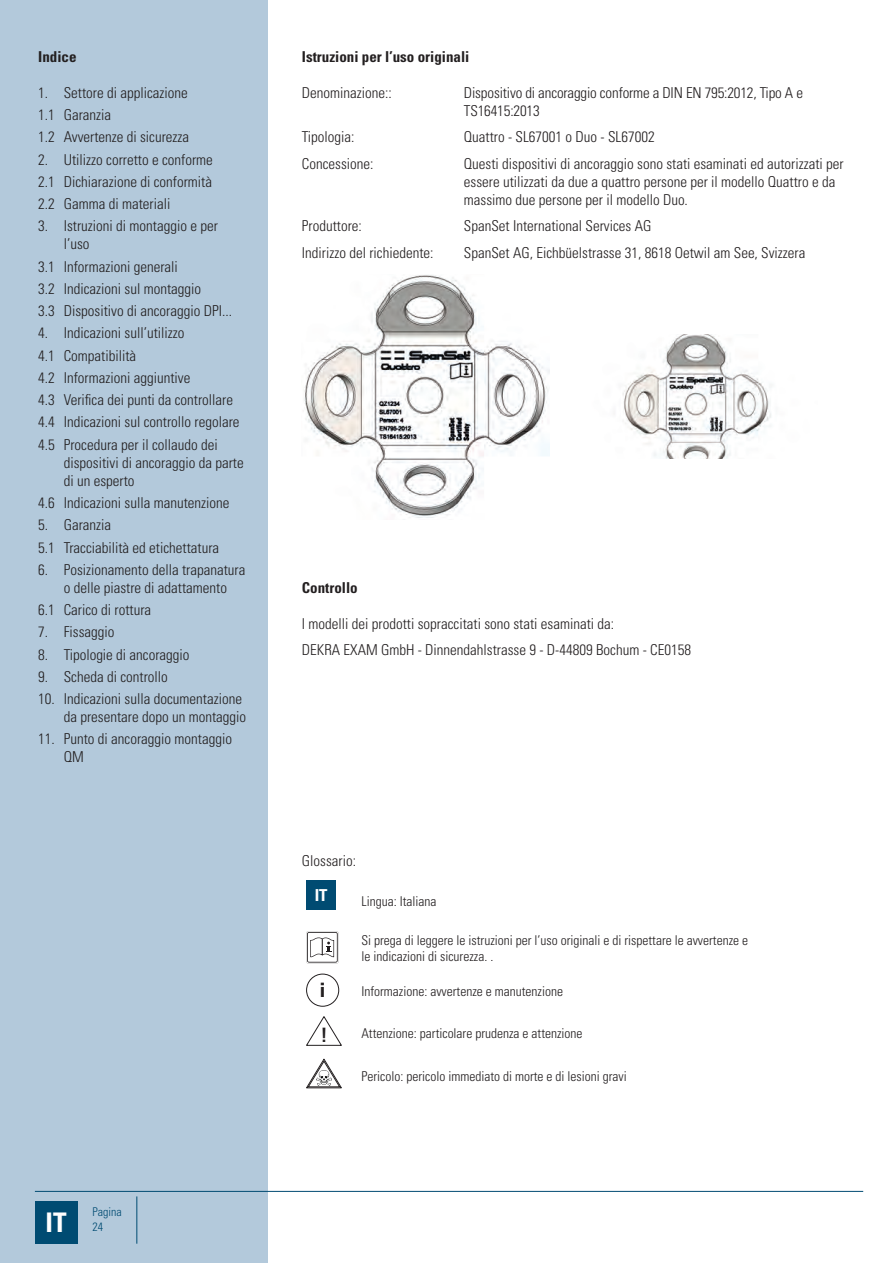
<style>
.page{position:relative;width:893px;height:1263px;background:#fff}
.page>*{position:absolute;margin:0;border:0;box-sizing:border-box;transform-origin:0 0}
.t1{font:700 condensed 27px "Univers LT Std";color:#fff}
.t2{font:700 19.8px "Univers LT Std";color:#231f20}
.t3{font:700 condensed 19.8px "Univers LT Std";color:#231f20}
.t4{font:700 condensed 16.5px "Univers LT Std";color:#fff}
.t5{font:300 condensed 15px/22.2px "Univers LT Std";color:#231f20}
.t6{font:700 condensed 15px "Univers LT Std";color:#231f20}
.t7{font:300 condensed 13.5px/16.2px "Univers LT Std";color:#231f20}
.t8{font:300 condensed 12px "Univers LT Std";color:#004b72}
</style>
<div class="page">
<div style="left:0;top:0;width:268px;height:1263px;background:#b3c9db"></div>
<hr style="left:35px;top:1191px;width:828px;height:1px;background:#004b72">
<hr style="left:136px;top:1196px;width:1px;height:48px;background:#004b72">
<div style="left:35px;top:1201px;width:42px;height:43px;background:#004b72"></div>
<div style="left:306px;top:880px;width:30px;height:30px;background:#004b72"></div>
<svg style="left:306px;top:931px;width:33px;height:32px"></svg>
<div style="left:306px;top:974px;width:33px;height:33px;border:1px solid #231f20;border-radius:50%"></div>
<svg style="left:306px;top:1016px;width:36px;height:30px"></svg>
<svg style="left:306px;top:1058px;width:36px;height:31px"></svg>
<img style="left:316px;top:1070px;width:16px;height:15px">
<img style="left:622px;top:335px;width:149px;height:124px">
<img style="left:304px;top:275px;width:245px;height:243px">
<p class="t6" style="left:38px;top:47px;width:40px">Indice</p>
<p class="t5" style="left:38px;top:82px;width:153px">1. Settore di applicazione<br>1.1 Garanzia<br>1.2 Avvertenze di sicurezza</p>
<p class="t5" style="left:38px;top:148px;width:176px;text-align:justify">2. Utilizzo corretto e conforme 2.1 Dichiarazione di conformità 2.2 Gamma di materiali</p>
<p class="t5" style="left:64px;top:217px;width:156px;line-height:18px;text-indent:-26px">3. Istruzioni di montaggio e per l’uso</p>
<p class="t5" style="left:38px;top:255px;width:195px">3.1 Informazioni generali<br>3.2 Indicazioni sul montaggio<br>3.3 Dispositivo di ancoraggio DPI...</p>
<p class="t5" style="left:38px;top:322px;width:203px">4. Indicazioni sull’utilizzo<br>4.1 Compatibilità<br>4.2 Informazioni aggiuntive<br>4.3 Verifica dei punti da controllare<br>4.4 Indicazioni sul controllo regolare<br>4.5 Procedura per il collaudo dei</p>
<p class="t5" style="left:64px;top:453px;width:181px;line-height:18px">dispositivi di ancoraggio da parte di un esperto</p>
<p class="t5" style="left:38px;top:492px;width:193px">4.6 Indicazioni sulla manutenzione</p>
<p class="t5" style="left:38px;top:514px;width:182px">5. Garanzia<br>5.1 Tracciabilità ed etichettatura</p>
<p class="t5" style="left:38px;top:560px;width:209px;line-height:18px;text-align:center">6. Posizionamento della trapanatura o delle piastre di adattamento</p>
<p class="t5" style="left:38px;top:599px;width:114px">6.1 Carico di rottura</p>
<p class="t5" style="left:38px;top:621px;width:78px">7. Fissaggio</p>
<p class="t5" style="left:38px;top:643px;width:153px">8. Tipologie di ancoraggio</p>
<p class="t5" style="left:38px;top:665px;width:131px">9. Scheda di controllo</p>
<p class="t5" style="left:38px;top:690px;width:209px;line-height:18px;text-align:right">10. Indicazioni sulla documentazione da presentare dopo un montaggio</p>
<p class="t5" style="left:64px;top:730px;width:170px;line-height:18px;text-indent:-26px">11. Punto di ancoraggio montaggio<br>QM</p>
<p class="t8" style="left:92px;top:1204px;width:31px">Pagina</p>
<h1 class="t1" style="left:46px;top:1206px;width:23px">IT</h1>
<p class="t8" style="left:92px;top:1219px;width:12px">24</p>
<p class="t6" style="left:302px;top:47px;width:169px">Istruzioni per l’uso originali</p>
<p class="t5" style="left:302px;top:82px;width:91px">Denominazione::</p>
<p class="t5" style="left:464px;top:84px;width:341px;line-height:18px">Dispositivo di ancoraggio conforme a DIN EN 795:2012, Tipo A e<br>TS16415:2013</p>
<p class="t5" style="left:302px;top:126px;width:54px">Tipologia:</p>
<p class="t5" style="left:464px;top:126px;width:192px">Quattro - SL67001 o Duo - SL67002</p>
<p class="t5" style="left:302px;top:153px;width:73px">Concessione:</p>
<p class="t5" style="left:464px;top:155px;width:381px;line-height:18px">Questi dispositivi di ancoraggio sono stati esaminati ed autorizzati per essere utilizzati da due a quattro persone per il modello Quattro e da massimo due persone per il modello Duo.</p>
<p class="t5" style="left:302px;top:215px;width:61px">Produttore:</p>
<p class="t5" style="left:464px;top:215px;width:189px">SpanSet International Services AG</p>
<p class="t5" style="left:302px;top:242px;width:133px">Indirizzo del richiedente:</p>
<p class="t5" style="left:464px;top:242px;width:343px">SpanSet AG, Eichbüelstrasse 31, 8618 Oetwil am See, Svizzera</p>
<p class="t6" style="left:302px;top:578px;width:57px">Controllo</p>
<p class="t5" style="left:302px;top:610px;width:391px;line-height:26.5px">I modelli dei prodotti sopraccitati sono stati esaminati da:<br>DEKRA EXAM GmbH - Dinnendahlstrasse 9 - D-44809 Bochum - CE0158</p>
<p class="t5" style="left:302px;top:849px;width:56px">Glossario:</p>
<p class="t4" style="left:315px;top:885px;width:14px">IT</p>
<p class="t7" style="left:361px;top:893px;width:76px">Lingua: Italiana</p>
<p class="t7" style="left:361px;top:932px;width:388px">Si prega di leggere le istruzioni per l’uso originali e di rispettare le avvertenze e le indicazioni di sicurezza. .</p>
<h2 class="t2" style="left:320px;top:979px;width:7px">i</h2>
<p class="t7" style="left:361px;top:983px;width:203px">Informazione: avvertenze e manutenzione</p>
<h2 class="t3" style="left:321px;top:1022px;width:8px">!</h2>
<p class="t7" style="left:361px;top:1025px;width:223px">Attenzione: particolare prudenza e attenzione</p>
<p class="t7" style="left:361px;top:1068px;width:267px">Pericolo: pericolo immediato di morte e di lesioni gravi</p>
</div>
